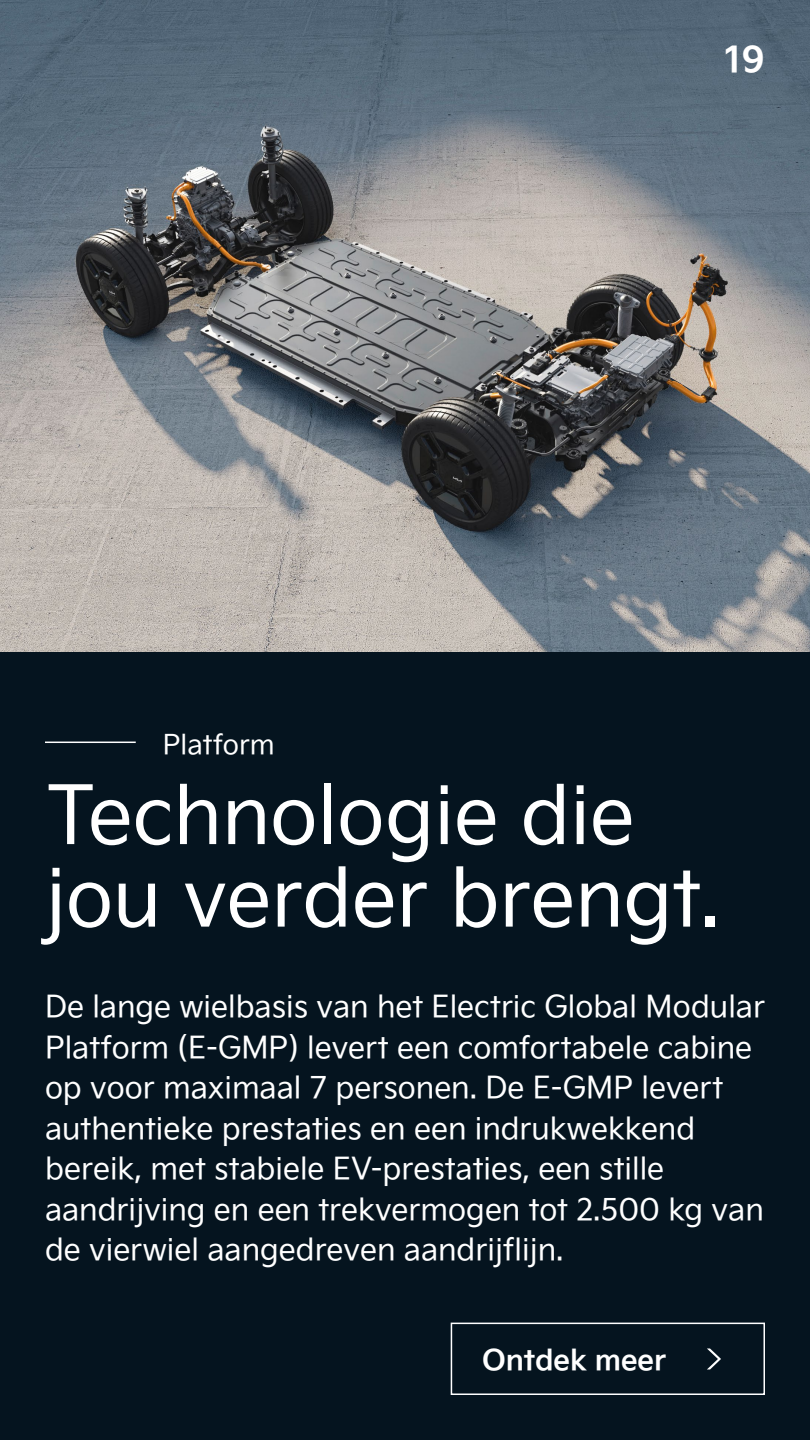
<style>
.page{position:relative;width:810px;height:1440px;background:#fff}
.page>*{position:absolute;margin:0;border:0;box-sizing:border-box;transform-origin:0 0}
.t1{font:78.75px/82.5px "Kia Signature OTF Regular";color:#fff}
.t2{font:36px "Kia Signature OTF Bold";color:#fff}
.t3{font:30px/40.5px "Kia Signature OTF Regular";color:#fff}
.t4{font:28.5px "Kia Signature OTF Bold";letter-spacing:-.005em;color:#fff}
.t5{font:27px "Kia Signature OTF Regular";color:#fff}
</style>
<div class="page">
<img style="left:0;top:0;width:810px;height:652px">
<div style="left:0;top:652px;width:810px;height:788px;background:#05141f"></div>
<hr style="left:45px;top:742px;width:91px;height:1px;background:#fff">
<svg style="left:707px;top:1348px;width:14px;height:22px"></svg>
<div style="left:451px;top:1323px;width:314px;height:72px;border:2px solid #fff"></div>
<p class="t2" style="left:724px;top:32px;width:42px">19</p>
<p class="t5" style="left:163px;top:724px;width:113px">Platform</p>
<h1 class="t1" style="left:46px;top:772px;width:675px">Technologie die jou verder brengt.</h1>
<p class="t3" style="left:45px;top:985px;width:722px">De lange wielbasis van het Electric Global Modular Platform (E-GMP) levert een comfortabele cabine op voor maximaal 7 personen. De E-GMP levert authentieke prestaties en een indrukwekkend bereik, met stabiele EV-prestaties, een stille aandrijving en een trekvermogen tot 2.500 kg van de vierwiel aangedreven aandrijflijn.</p>
<p class="t4" style="left:482px;top:1338px;width:185px">Ontdek meer</p>
</div>
